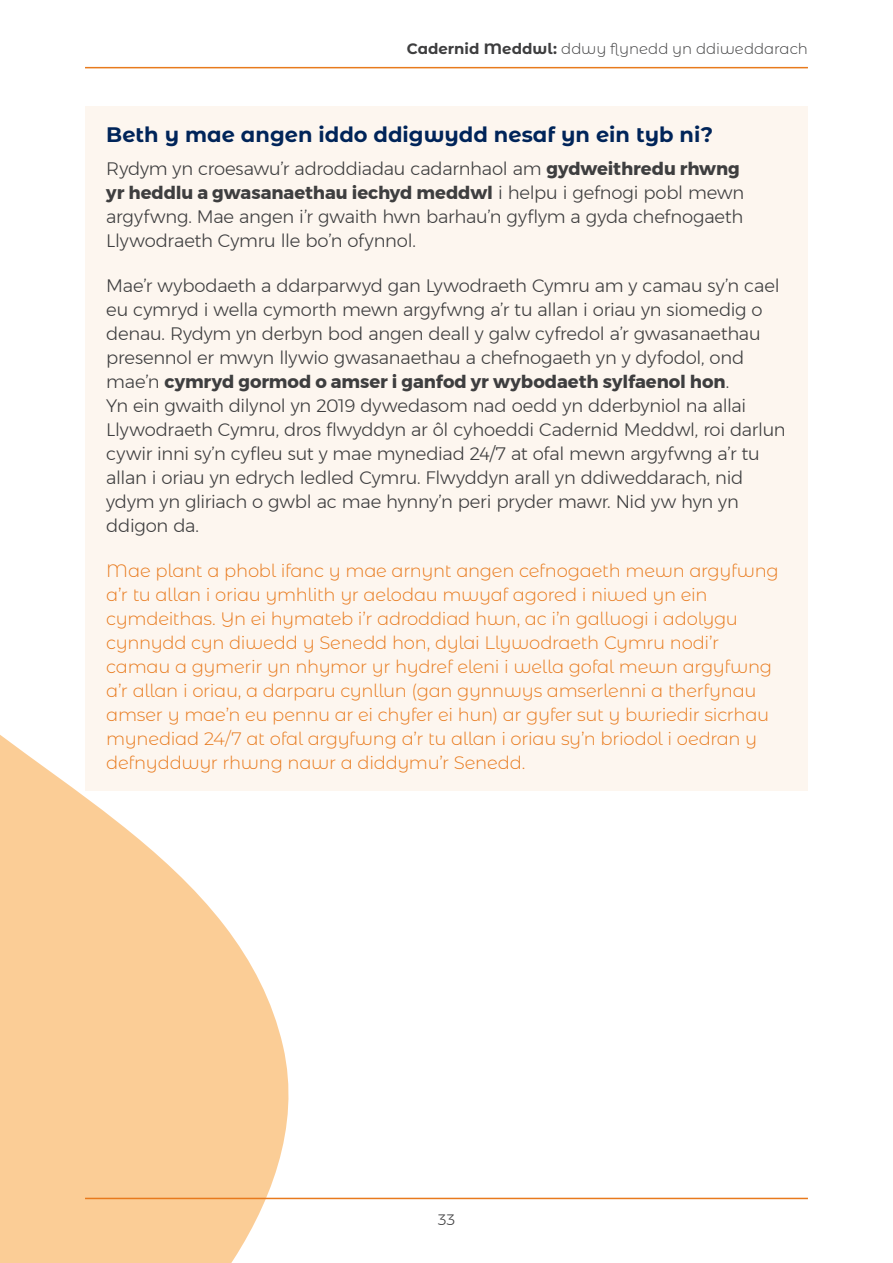
<style>
.page{position:relative;width:893px;height:1263px;background:#fff}
.page>*{position:absolute;margin:0;border:0;box-sizing:border-box;transform-origin:0 0}
.Heading_2{font:700 21px "Montserrat Alternates";color:#002459}
.Body-copy{font:300 18px/24px "Montserrat";letter-spacing:-.015em;color:#3e3e3f}
.Recomendation{font:300 18px/24px "Montserrat Alternates";letter-spacing:-.02em;color:#e87a1d}
.t1{font:300 15px "Montserrat Alternates";letter-spacing:-.005em;color:#3e3e3f}
.t2{font:300 15px "Montserrat";color:#3e3e3f}
.s1{font-weight:700}
</style>
<div class="page">
<svg style="left:0;top:66px;width:302px;height:1197px"></svg>
<hr style="left:85px;top:1198px;width:723px;height:1px;background:#e87a1d">
<hr style="left:85px;top:67px;width:723px;height:1px;background:#e87a1d">
<div style="left:85px;top:106px;width:723px;height:685px;background:#fdf6ef"></div>
<p class="t1" style="left:407px;top:39px;width:403px"><span class="s1">Cadernid Meddwl:</span> ddwy flynedd yn ddiweddarach</p>
<p class="Heading_2" style="left:106px;top:120px;width:608px">Beth y mae angen iddo ddigwydd nesaf yn ein tyb ni?</p>
<p class="Body-copy" style="left:106px;top:156px;width:639px">Rydym yn croesawu’r adroddiadau cadarnhaol am <span class="s1">gydweithredu rhwng yr heddlu a gwasanaethau iechyd meddwl</span> i helpu i gefnogi pobl mewn argyfwng. Mae angen i’r gwaith hwn barhau’n gyflym a gyda chefnogaeth Llywodraeth Cymru lle bo’n ofynnol.</p>
<p class="Body-copy" style="left:106px;top:273px;width:681px">Mae’r wybodaeth a ddarparwyd gan Lywodraeth Cymru am y camau sy’n cael eu cymryd i wella cymorth mewn argyfwng a’r tu allan i oriau yn siomedig o denau. Rydym yn derbyn bod angen deall y galw cyfredol a’r gwasanaethau presennol er mwyn llywio gwasanaethau a chefnogaeth yn y dyfodol, ond mae’n <span class="s1">cymryd gormod o amser i ganfod yr wybodaeth sylfaenol hon</span>.<br>Yn ein gwaith dilynol yn 2019 dywedasom nad oedd yn dderbyniol na allai Llywodraeth Cymru, dros flwyddyn ar ôl cyhoeddi Cadernid Meddwl, roi darlun cywir inni sy’n cyfleu sut y mae mynediad 24/7 at ofal mewn argyfwng a’r tu allan i oriau yn edrych ledled Cymru. Flwyddyn arall yn ddiweddarach, nid ydym yn gliriach o gwbl ac mae hynny’n peri pryder mawr. Nid yw hyn yn ddigon da.</p>
<p class="Recomendation" style="left:106px;top:558px;width:674px">Mae plant a phobl ifanc y mae arnynt angen cefnogaeth mewn argyfwng a’r tu allan i oriau ymhlith yr aelodau mwyaf agored i niwed yn ein cymdeithas. Yn ei hymateb i’r adroddiad hwn, ac i’n galluogi i adolygu cynnydd cyn diwedd y Senedd hon, dylai Llywodraeth Cymru nodi’r camau a gymerir yn nhymor yr hydref eleni i wella gofal mewn argyfwng a’r allan i oriau, a darparu cynllun (gan gynnwys amserlenni a therfynau amser y mae’n eu pennu ar ei chyfer ei hun) ar gyfer sut y bwriedir sicrhau mynediad 24/7 at ofal argyfwng a’r tu allan i oriau sy’n briodol i oedran y defnyddwyr rhwng nawr a diddymu’r Senedd.</p>
<p class="t2" style="left:438px;top:1208px;width:19px">33</p>
</div>
